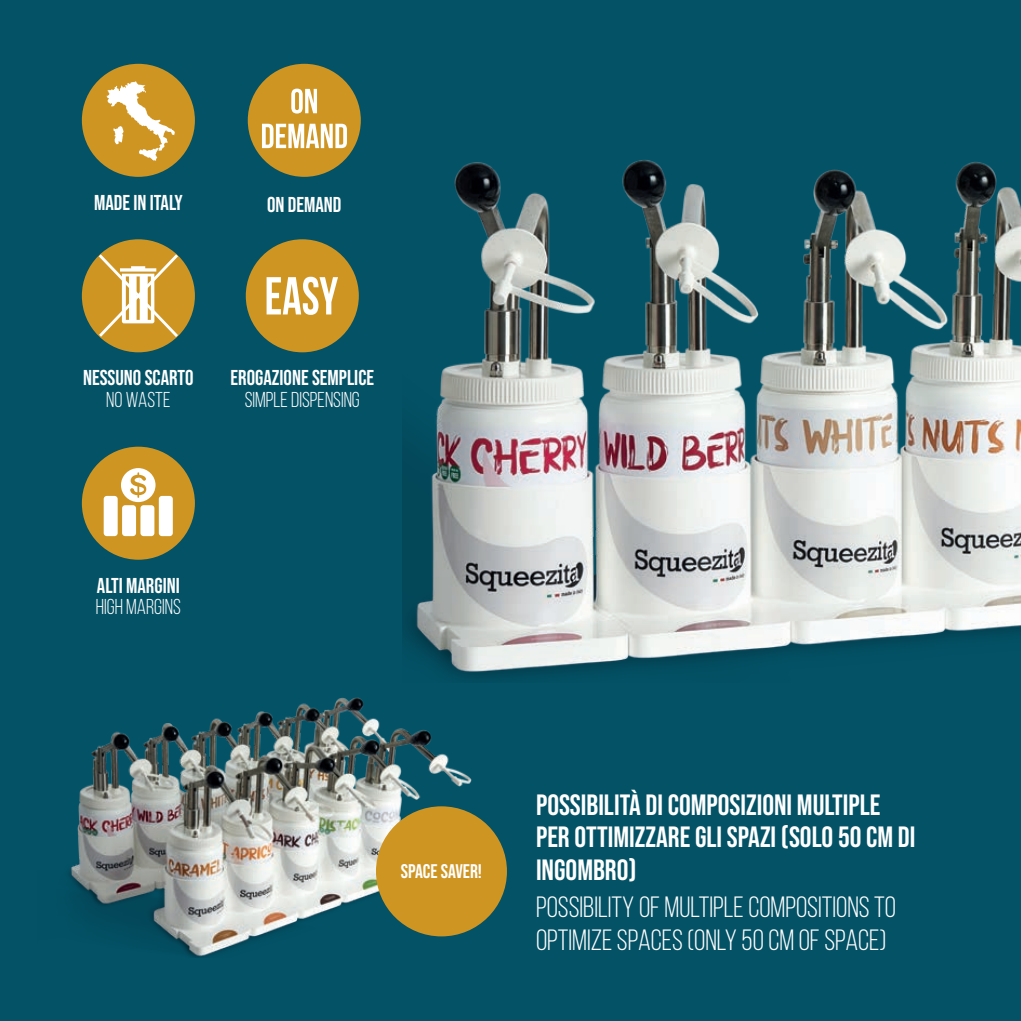
<style>
.page{position:relative;width:1021px;height:1021px;background:#fff}
.page>*{position:absolute;margin:0;border:0;box-sizing:border-box;transform-origin:0 0}
.t1{font:29.25px/32.6px "Bebas Neue";color:#fff}
.t2{font:29.25px/32.6px "Bebas Neue";color:#fff}
.t3{font:21.6px "Bebas Neue";color:#fff}
.t4{font:21.6px "Bebas Neue";color:#fff}
.t5{font:19.57px "Bebas Neue";color:#fff}
</style>
<div class="page">
<div style="left:0;top:0;width:1020px;height:1020px;background:#045266"></div>
<img style="left:69px;top:697px;width:416px;height:260px">
<img style="left:403px;top:160px;width:617px;height:518px">
<div style="left:82px;top:239px;width:113px;height:113px;background:#cf9523;border-radius:50%"></div>
<svg style="left:96px;top:251px;width:85px;height:89px"></svg>
<div style="left:82px;top:446px;width:113px;height:113px;background:#cf9523;border-radius:50%"></div>
<div style="left:104px;top:496px;width:14px;height:40px;background:#fff;border-radius:3px"></div>
<div style="left:122px;top:505px;width:14px;height:31px;background:#fff;border-radius:3px"></div>
<div style="left:140px;top:505px;width:14px;height:31px;background:#fff;border-radius:3px"></div>
<div style="left:159px;top:496px;width:14px;height:40px;background:#fff;border-radius:3px"></div>
<svg style="left:121px;top:468px;width:34px;height:34px"></svg>
<div style="left:82px;top:64px;width:113px;height:113px;background:#cf9523;border-radius:50%"></div>
<svg style="left:106px;top:81px;width:69px;height:80px"></svg>
<div style="left:248px;top:64px;width:113px;height:113px;background:#cf9523;border-radius:50%"></div>
<svg style="left:262px;top:124px;width:85px;height:24px"></svg>
<svg style="left:291px;top:89px;width:26px;height:24px"></svg>
<div style="left:246px;top:239px;width:113px;height:113px;background:#cf9523;border-radius:50%"></div>
<svg style="left:266px;top:277px;width:72px;height:38px"></svg>
<div style="left:376px;top:806px;width:131px;height:130px;background:#cf9523;border-radius:50%"></div>
<p class="t3" style="left:94px;top:190px;width:90px">MADE IN ITALY</p>
<p class="t3" style="left:267px;top:193px;width:76px">ON DEMAND</p>
<p class="t3" style="left:83px;top:366px;width:112px">NESSUNO SCARTO</p>
<p class="t4" style="left:106px;top:388px;width:66px">NO WASTE</p>
<p class="t3" style="left:230px;top:366px;width:145px">EROGAZIONE SEMPLICE</p>
<p class="t4" style="left:245px;top:388px;width:117px">SIMPLE DISPENSING</p>
<p class="t3" style="left:97px;top:573px;width:84px">ALTI MARGINI</p>
<p class="t4" style="left:96px;top:595px;width:86px">HIGH MARGINS</p>
<p class="t5" style="left:401px;top:860px;width:83px">SPACE SAVER!</p>
<p class="t1" style="left:536px;top:788px;width:381px">POSSIBILITÀ DI COMPOSIZIONI MULTIPLE<br>PER OTTIMIZZARE GLI SPAZI (SOLO 50 CM DI<br>INGOMBRO)</p>
<p class="t2" style="left:536px;top:890px;width:361px">POSSIBILITY OF MULTIPLE COMPOSITIONS TO<br>OPTIMIZE SPACES (ONLY 50 CM OF SPACE)</p>
</div>
